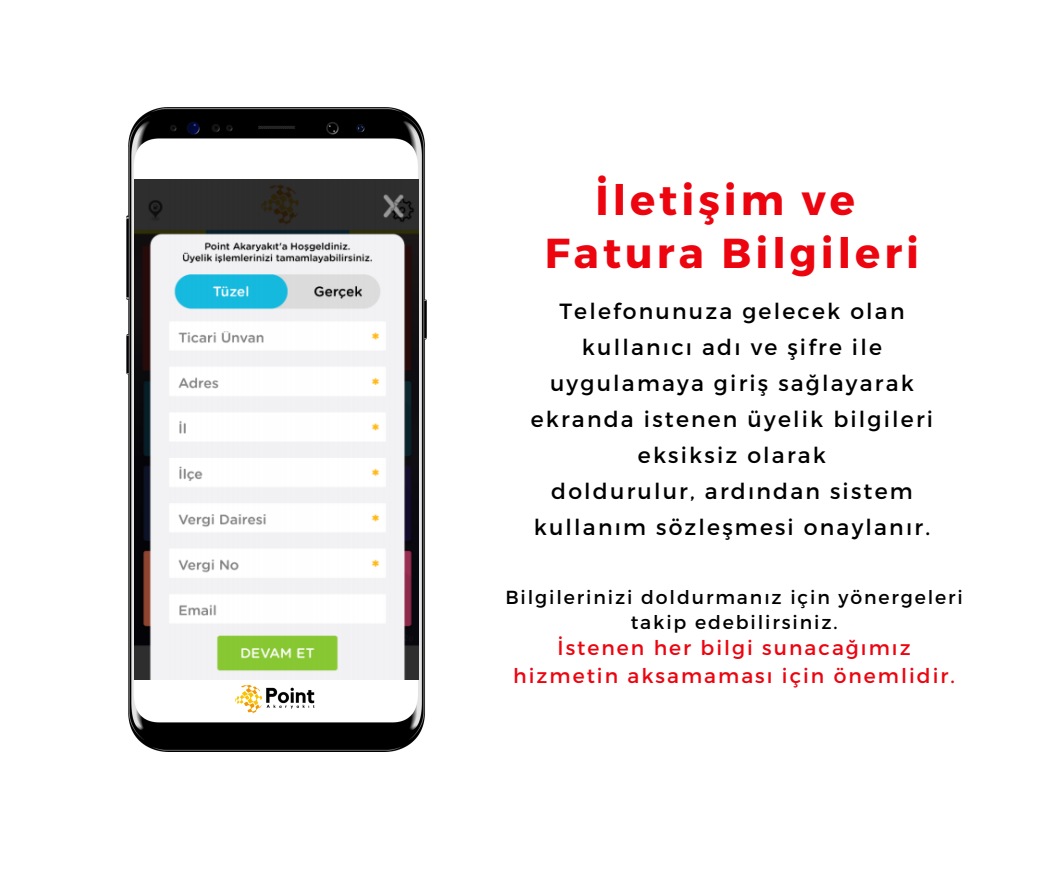
<style>
.page{position:relative;width:1059px;height:887px;background:#fff}
.page>*{position:absolute;margin:0;border:0;box-sizing:border-box;transform-origin:0 0}
.t1{font:700 41.85px "Montserrat";letter-spacing:.095em;color:#ec040f}
.t2{font:21.9px/36px "Montserrat";letter-spacing:.1em;color:#000;text-align:center}
.t3{font:20.25px/27.2px "Montserrat";letter-spacing:.1em;color:#ec040f;text-align:center}
.t4{font:18.9px/25px "Montserrat";letter-spacing:.1em;color:#000;text-align:center}
</style>
<div class="page">
<img style="left:127px;top:108px;width:300px;height:643px">
<img style="left:134px;top:179px;width:285px;height:500px">
<img style="left:233px;top:677px;width:87px;height:43px">
<p class="t1" style="left:595px;top:172px;width:261px">İletişim ve</p>
<p class="t1" style="left:545px;top:226px;width:376px">Fatura Bilgileri</p>
<p class="t2" style="left:559px;top:292px;width:347px">Telefonunuza gelecek olan kullanıcı adı ve şifre ile</p>
<p class="t2" style="left:531px;top:364px;width:404px">uygulamaya giriş sağlayarak ekranda istenen üyelik bilgileri eksiksiz olarak</p>
<p class="t2" style="left:534px;top:472px;width:398px">doldurulur, ardından sistem kullanım sözleşmesi onaylanır.</p>
<p class="t4" style="left:505px;top:583px;width:459px">Bilgilerinizi doldurmanız için yönergeleri takip edebilirsiniz.</p>
<p class="t3" style="left:513px;top:633px;width:443px">İstenen her bilgi sunacağımız hizmetin aksamaması için önemlidir.</p>
</div>
